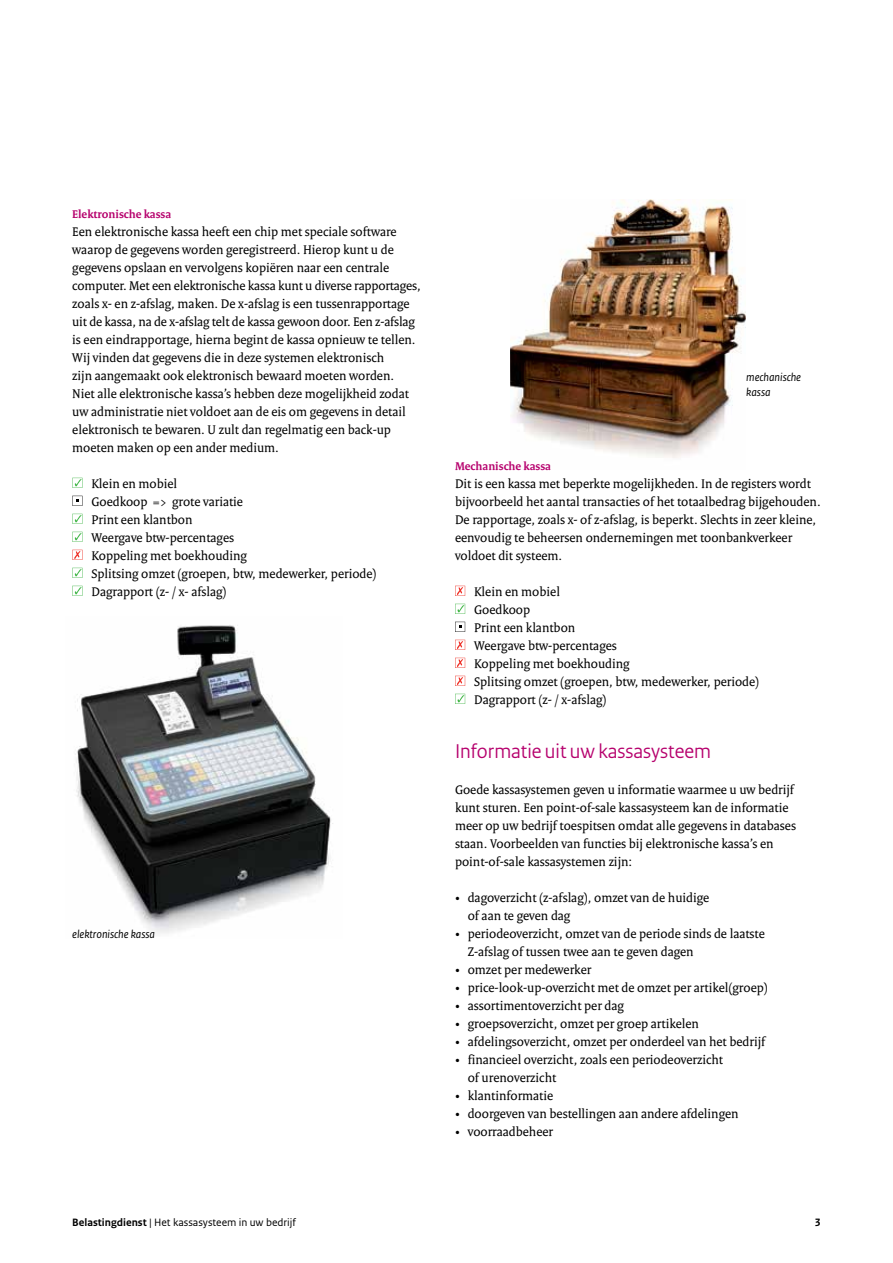
<style>
.page{position:relative;width:893px;height:1263px;background:#fff}
.page>*{position:absolute;margin:0;border:0;box-sizing:border-box;transform-origin:0 0}
.t1{font:21px "Rijksoverheid Sans Heading";color:#b6006d}
.t2{font:13.5px/18px "Rijksoverheid Serif";color:#000}
.t3{font:700 12px "Rijksoverheid Serif";color:#b6006d}
.t4{font:italic 12px/15px "Rijksoverheid Sans Text";color:#000}
.t5{font:11.25px "Rijksoverheid Sans Text";color:#000}
.t6{font:700 11.25px "Rijksoverheid Sans Text";color:#000}
.s1{font-weight:700}
</style>
<div class="page">
<img style="left:510px;top:200px;width:235px;height:258px">
<img style="left:75px;top:625px;width:258px;height:309px">
<svg style="left:72px;top:478px;width:10px;height:10px"></svg>
<svg style="left:72px;top:496px;width:10px;height:10px"></svg>
<svg style="left:72px;top:514px;width:10px;height:10px"></svg>
<svg style="left:72px;top:532px;width:10px;height:10px"></svg>
<svg style="left:72px;top:550px;width:10px;height:10px"></svg>
<svg style="left:72px;top:568px;width:10px;height:10px"></svg>
<svg style="left:72px;top:586px;width:10px;height:10px"></svg>
<svg style="left:455px;top:586px;width:10px;height:10px"></svg>
<svg style="left:455px;top:604px;width:10px;height:10px"></svg>
<svg style="left:455px;top:622px;width:10px;height:10px"></svg>
<svg style="left:455px;top:640px;width:10px;height:10px"></svg>
<svg style="left:455px;top:658px;width:10px;height:10px"></svg>
<svg style="left:455px;top:676px;width:10px;height:10px"></svg>
<svg style="left:455px;top:694px;width:10px;height:10px"></svg>
<p class="t3" style="left:72px;top:207px;width:100px">Elektronische kassa</p>
<p class="t2" style="left:72px;top:222px;width:350px">Een elektronische kassa heeft een chip met speciale software waarop de gegevens worden geregistreerd. Hierop kunt u de gegevens opslaan en vervolgens kopiëren naar een centrale computer. Met een elektronische kassa kunt u diverse rapportages, zoals x- en z-afslag, maken. De x-afslag is een tussenrapportage uit de kassa, na de x-afslag telt de kassa gewoon door. Een z-afslag is een eindrapportage, hierna begint de kassa opnieuw te tellen.<br>Wij vinden dat gegevens die in deze systemen elektronisch<br>zijn aangemaakt ook elektronisch bewaard moeten worden.<br>Niet alle elektronische kassa’s hebben deze mogelijkheid zodat uw administratie niet voldoet aan de eis om gegevens in detail elektronisch te bewaren. U zult dan regelmatig een back-up moeten maken op een ander medium.</p>
<p class="t2" style="left:91px;top:474px;width:287px">Klein en mobiel<br>Goedkoop =&gt; grote variatie<br>Print een klantbon<br>Weergave btw-percentages<br>Koppeling met boekhouding<br>Splitsing omzet (groepen, btw, medewerker, periode)<br>Dagrapport (z- / x- afslag)</p>
<p class="t4" style="left:72px;top:927px;width:84px">elektronische kassa</p>
<p class="t4" style="left:746px;top:370px;width:56px">mechanische kassa</p>
<p class="t3" style="left:455px;top:459px;width:98px">Mechanische kassa</p>
<p class="t2" style="left:455px;top:474px;width:367px">Dit is een kassa met beperkte mogelijkheden. In de registers wordt bijvoorbeeld het aantal transacties of het totaalbedrag bijgehouden.<br>De rapportage, zoals x- of z-afslag, is beperkt. Slechts in zeer kleine, eenvoudig te beheersen ondernemingen met toonbankverkeer voldoet dit systeem.</p>
<p class="t2" style="left:474px;top:582px;width:287px">Klein en mobiel<br>Goedkoop<br>Print een klantbon<br>Weergave btw-percentages<br>Koppeling met boekhouding<br>Splitsing omzet (groepen, btw, medewerker, periode)<br>Dagrapport (z- / x-afslag)</p>
<h1 class="t1" style="left:455px;top:739px;width:257px">Informatie uit uw kassasysteem</h1>
<p class="t2" style="left:455px;top:780px;width:343px">Goede kassasystemen geven u informatie waarmee u uw bedrijf kunt sturen. Een point-of-sale kassasysteem kan de informatie meer op uw bedrijf toespitsen omdat alle gegevens in databases staan. Voorbeelden van functies bij elektronische kassa’s en point-of-sale kassasystemen zijn:</p>
<p class="t2" style="left:468px;top:888px;width:243px;text-indent:-13px">• dagoverzicht (z-afslag), omzet van de huidige of aan te geven dag</p>
<p class="t2" style="left:468px;top:924px;width:299px;text-indent:-13px">• periodeoverzicht, omzet van de periode sinds de laatste<br>Z-afslag of tussen twee aan te geven dagen</p>
<p class="t2" style="left:455px;top:960px;width:138px">• omzet per medewerker</p>
<p class="t2" style="left:455px;top:978px;width:314px">• price-look-up-overzicht met de omzet per artikel(groep)</p>
<p class="t2" style="left:455px;top:996px;width:170px">• assortimentoverzicht per dag</p>
<p class="t2" style="left:455px;top:1014px;width:245px">• groepsoverzicht, omzet per groep artikelen</p>
<p class="t2" style="left:455px;top:1032px;width:312px">• afdelingsoverzicht, omzet per onderdeel van het bedrijf</p>
<p class="t2" style="left:468px;top:1050px;width:257px;text-indent:-13px">• financieel overzicht, zoals een periodeoverzicht of urenoverzicht</p>
<p class="t2" style="left:455px;top:1086px;width:100px">• klantinformatie</p>
<p class="t2" style="left:455px;top:1104px;width:285px">• doorgeven van bestellingen aan andere afdelingen</p>
<p class="t2" style="left:455px;top:1122px;width:100px">• voorraadbeheer</p>
<p class="t5" style="left:72px;top:1216px;width:225px"><span class="s1">Belastingdienst</span> | Het kassasysteem in uw bedrijf</p>
<p class="t6" style="left:815px;top:1216px;width:7px">3</p>
</div>
